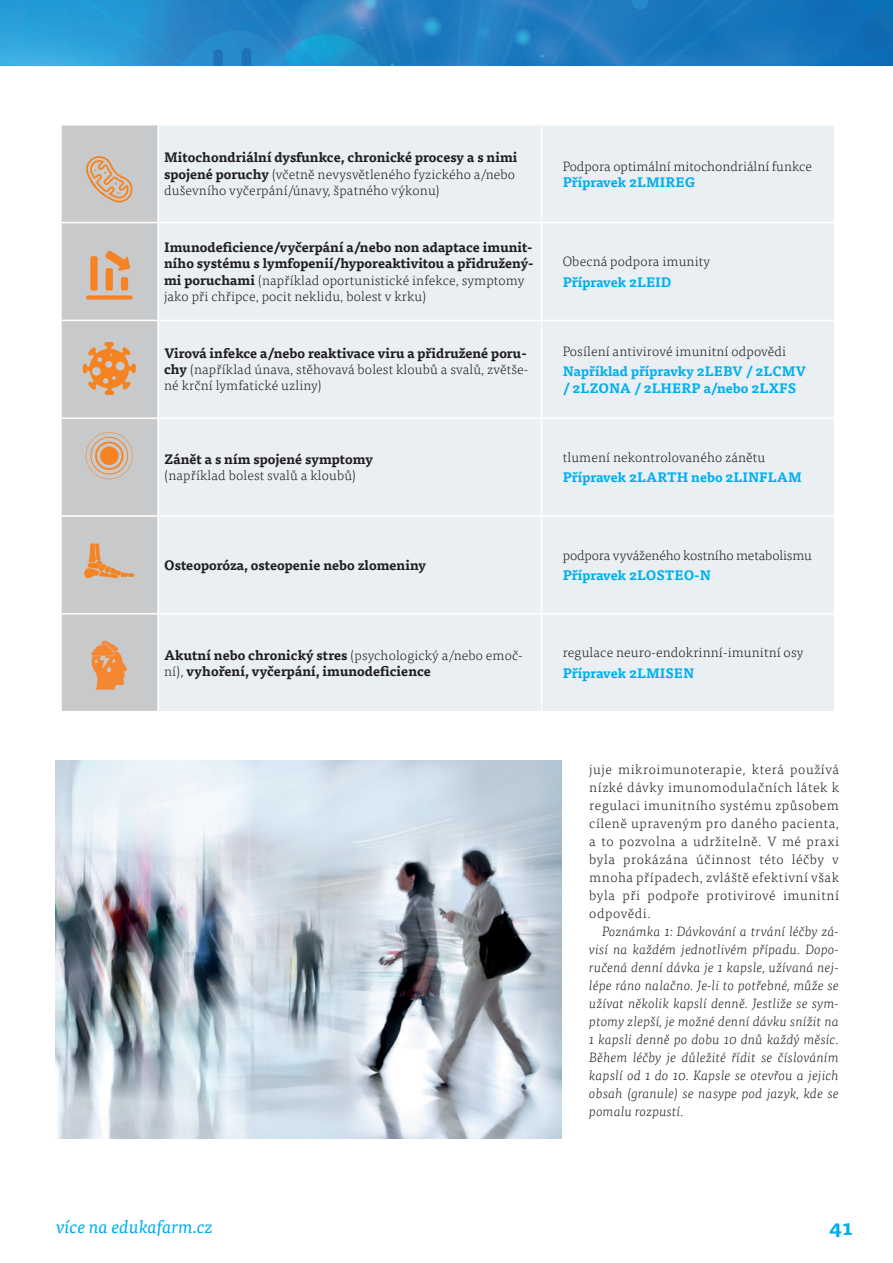
<style>
.page{position:relative;width:893px;height:1263px;background:#fff}
.page>*{position:absolute;margin:0;border:0;box-sizing:border-box;transform-origin:0 0}
.t1{font:700 21px "Tisa Pro";color:#00aeef}
.t2{font:italic 18px "Tisa Pro";color:#00aeef}
.t3{font:300 13.5px/18px "Tisa Pro";letter-spacing:.01em;color:#231f20;text-align:justify}
.t4{font:italic 300 13.5px/18px "Tisa Pro";letter-spacing:.01em;color:#231f20;text-align:justify}
.t5{font:700 13.5px/16.2px "Tisa Pro";color:#231f20}
.t6{font:700 13.5px/16.2px "Tisa Pro";color:#00aeef}
.t7{font:300 13.5px "Tisa Pro";letter-spacing:-.01em;color:#231f20}
.s1{font-weight:700}
.s2{font-weight:300}
</style>
<div class="page">
<img style="left:0;top:0;width:893px;height:65px">
<div style="left:62px;top:126px;width:95px;height:585px;background:#c8c9cb"></div>
<div style="left:159px;top:126px;width:675px;height:585px;background:#e9eff3"></div>
<hr style="left:541px;top:126px;width:1px;height:96px;background:#fff">
<hr style="left:62px;top:222px;width:96px;height:1px;background:#fff">
<hr style="left:158px;top:222px;width:383px;height:1px;background:#fff">
<hr style="left:541px;top:222px;width:295px;height:1px;background:#fff">
<hr style="left:541px;top:223px;width:1px;height:97px;background:#fff">
<hr style="left:62px;top:320px;width:96px;height:1px;background:#fff">
<hr style="left:158px;top:320px;width:383px;height:1px;background:#fff">
<hr style="left:541px;top:320px;width:295px;height:1px;background:#fff">
<hr style="left:541px;top:321px;width:1px;height:96px;background:#fff">
<hr style="left:62px;top:417px;width:96px;height:2px;background:#fff">
<hr style="left:158px;top:417px;width:383px;height:2px;background:#fff">
<hr style="left:541px;top:417px;width:295px;height:2px;background:#fff">
<hr style="left:541px;top:419px;width:1px;height:96px;background:#fff">
<hr style="left:62px;top:515px;width:96px;height:2px;background:#fff">
<hr style="left:158px;top:515px;width:383px;height:2px;background:#fff">
<hr style="left:541px;top:515px;width:295px;height:2px;background:#fff">
<hr style="left:541px;top:517px;width:1px;height:96px;background:#fff">
<hr style="left:62px;top:613px;width:96px;height:1px;background:#fff">
<hr style="left:158px;top:613px;width:383px;height:1px;background:#fff">
<hr style="left:541px;top:613px;width:295px;height:1px;background:#fff">
<hr style="left:541px;top:614px;width:1px;height:97px;background:#fff">
<svg style="left:85px;top:156px;width:49px;height:46px;background:#d3b79f"></svg>
<svg style="left:86px;top:250px;width:47px;height:50px;background:#d9ac89"></svg>
<svg style="left:83px;top:342px;width:53px;height:53px;background:#dea676"></svg>
<svg style="left:86px;top:432px;width:47px;height:47px;background:#cfbcad"></svg>
<div style="left:100px;top:446px;width:19px;height:19px;background:#f58322;border-radius:50%"></div>
<svg style="left:84px;top:543px;width:50px;height:35px;background:#d6b193"></svg>
<svg style="left:91px;top:641px;width:36px;height:49px;background:#e49d68"></svg>
<img style="left:55px;top:760px;width:507px;height:379px">
<p class="t3" style="left:164px;top:149px;width:355px;line-height:16.2px;text-align:left"><span class="s1">Mitochondriální dysfunkce, chronické procesy a s nimi spojené poruchy</span> (včetně nevysvětleného fyzického a/nebo duševního vyčerpání/únavy, špatného výkonu)</p>
<p class="t3" style="left:563px;top:156px;width:251px">Podpora optimální mitochondriální funkce</p>
<p class="t6" style="left:563px;top:173px;width:134px">Přípravek 2LMIREG</p>
<p class="t5" style="left:164px;top:238px;width:371px">Imunodeficience/vyčerpání a/nebo non adaptace imunit&shy;ního systému s lymfopenií/hyporeaktivitou a přidružený&shy;mi poruchami <span class="s2">(například oportunistické infekce, symptomy jako při chřipce, pocit neklidu, bolest v krku)</span></p>
<p class="t3" style="left:563px;top:252px;width:149px">Obecná podpora imunity</p>
<p class="t6" style="left:563px;top:273px;width:110px">Přípravek 2LEID</p>
<p class="t3" style="left:164px;top:345px;width:366px;line-height:16.2px"><span class="s1">Virová infekce a/nebo reaktivace viru a přidružené poru&shy;chy</span> (například únava, stěhovavá bolest kloubů a svalů, zvětše&shy;né krční lymfatické uzliny)</p>
<p class="t3" style="left:563px;top:342px;width:225px">Posílení antivirové imunitní odpovědi</p>
<p class="t6" style="left:563px;top:363px;width:245px">Například přípravky 2LEBV / 2LCMV / 2LZONA / 2LHERP a/nebo 2LXFS</p>
<p class="t5" style="left:164px;top:450px;width:210px">Zánět a s ním spojené symptomy</p>
<p class="t3" style="left:164px;top:466px;width:193px">(například bolest svalů a kloubů)</p>
<p class="t5" style="left:164px;top:556px;width:263px">Osteoporóza, osteopenie nebo zlomeniny</p>
<p class="t3" style="left:563px;top:447px;width:204px">tlumení nekontrolovaného zánětu</p>
<p class="t6" style="left:563px;top:469px;width:241px">Přípravek 2LARTH nebo 2LINFLAM</p>
<p class="t7" style="left:563px;top:546px;width:251px">podpora vyváženého kostního metabolismu</p>
<p class="t6" style="left:563px;top:566px;width:150px">Přípravek 2LOSTEO-N</p>
<p class="t5" style="left:164px;top:646px;width:360px">Akutní nebo chronický stres <span class="s2">(psychologický a/nebo emoč&shy;ní),</span> vyhoření, vyčerpání, imunodeficience</p>
<p class="t3" style="left:563px;top:643px;width:242px">regulace neuro-endokrinní-imunitní osy</p>
<p class="t6" style="left:563px;top:664px;width:133px">Přípravek 2LMISEN</p>
<p class="t3" style="left:589px;top:760px;width:251px">juje mikroimunoterapie, která používá nízké dávky imunomodulačních látek k regulaci imunitního systému způsobem cíleně upraveným pro daného pacienta, a to pozvolna a udržitelně. V mé praxi byla prokázána účinnost této léčby v mnoha případech, zvláště efektivní však byla při podpoře protivirové imunitní odpovědi.</p>
<p class="t4" style="left:589px;top:922px;width:251px;text-indent:13px">Poznámka 1: Dávkování a trvání léčby zá&shy;visí na každém jednotlivém případu. Dopo&shy;ručená denní dávka je 1 kapsle, užívaná nej&shy;lépe ráno nalačno. Je-li to potřebné, může se užívat několik kapslí denně. Jestliže se sym&shy;ptomy zlepší, je možné denní dávku snížit na 1 kapsli denně po dobu 10 dnů každý měsíc.<br>Během léčby je důležité řídit se číslováním kapslí od 1 do 10. Kapsle se otevřou a jejich obsah (granule) se nasype pod jazyk, kde se pomalu rozpustí.</p>
<h2 class="t2" style="left:56px;top:1213px;width:158px">více na edukafarm.cz</h2>
<h1 class="t1" style="left:829px;top:1210px;width:25px">41</h1>
</div>
